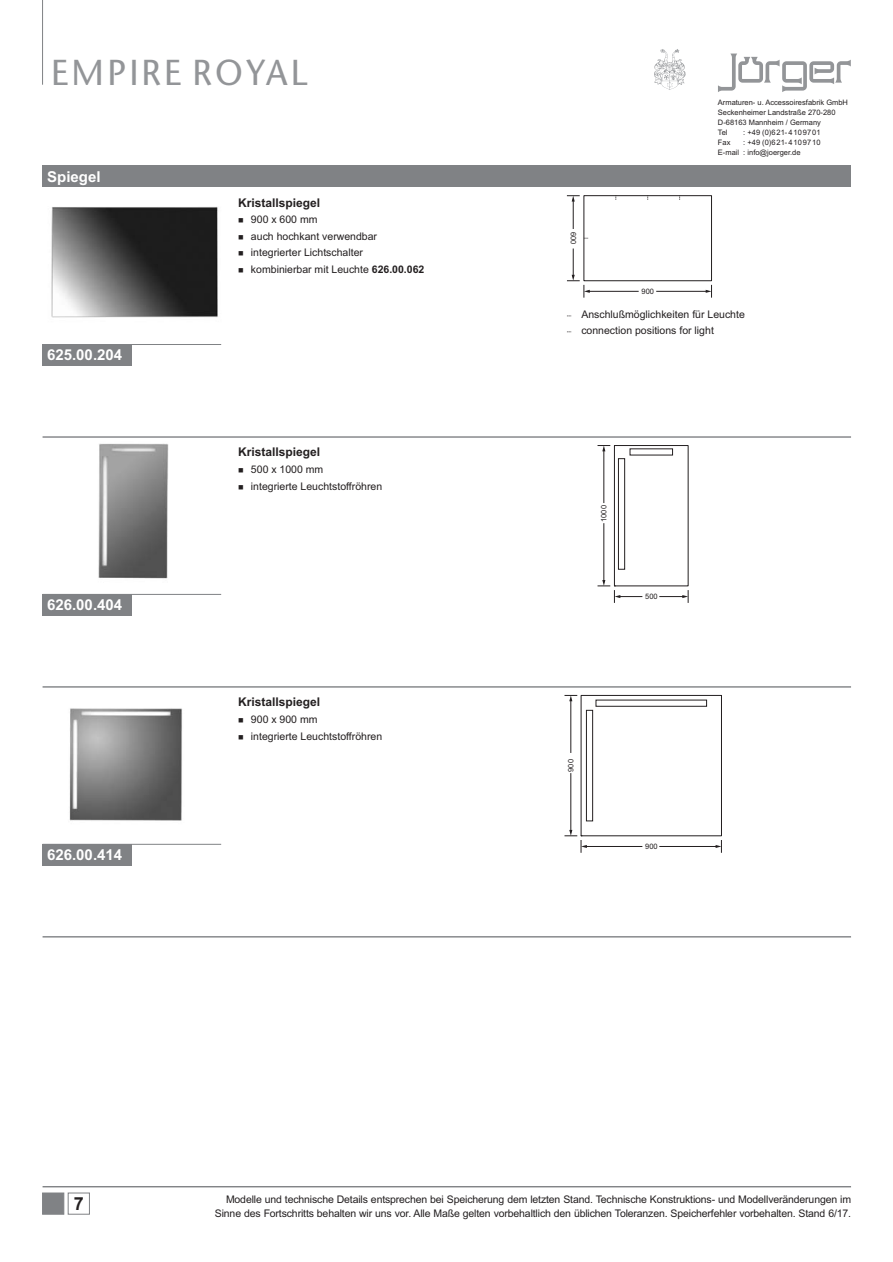
<style>
.page{position:relative;width:893px;height:1262px;background:#fff}
.page>*{position:absolute;margin:0;border:0;box-sizing:border-box;transform-origin:0 0}
.t1{font:36px "Stone Sans";letter-spacing:.07em;color:#939598}
.t2{font:700 18px "Arial";color:#231f20}
.t3{font:700 15px "Arial";color:#fff}
.t4{font:700 12px "Arial";color:#231f20}
.t5{font:10.5px/16.4px "Arial";letter-spacing:-.015em;color:#231f20}
.t6{font:7.5px/10.1px "Arial";color:#231f20}
.s1{font-weight:700}
</style>
<div class="page">
<img style="left:98px;top:443px;width:71px;height:136px">
<img style="left:51px;top:206px;width:167px;height:112px">
<img style="left:69px;top:708px;width:113px;height:113px">
<hr style="left:43px;top:936px;width:808px;height:1px;background:#808285">
<div style="left:43px;top:844px;width:89px;height:21px;background:#808285"></div>
<hr style="left:43px;top:844px;width:178px;height:1px;background:#808285">
<hr style="left:43px;top:344px;width:178px;height:1px;background:#808285">
<hr style="left:43px;top:594px;width:178px;height:1px;background:#808285">
<div style="left:43px;top:344px;width:89px;height:22px;background:#808285"></div>
<div style="left:43px;top:594px;width:89px;height:21px;background:#808285"></div>
<hr style="left:43px;top:436px;width:808px;height:2px;background:#808285">
<hr style="left:43px;top:686px;width:808px;height:1px;background:#808285">
<hr style="left:43px;top:1186px;width:808px;height:1px;background:#808285">
<hr style="left:42px;top:0;width:1px;height:85px;background:#808285">
<div style="left:43px;top:166px;width:808px;height:21px;background:#808285"></div>
<div style="left:586px;top:710px;width:7px;height:111px;border:1px solid #231f20"></div>
<div style="left:583px;top:195px;width:128px;height:86px;border:1px solid #231f20"></div>
<div style="left:614px;top:445px;width:74px;height:141px;border:1px solid #231f20"></div>
<div style="left:618px;top:458px;width:6px;height:111px;border:1px solid #231f20"></div>
<hr style="left:659px;top:846px;width:59px;height:1px;background:#231f20">
<hr style="left:584px;top:846px;width:58px;height:1px;background:#231f20">
<svg style="left:715px;top:840px;width:7px;height:12px"></svg>
<hr style="left:570px;top:773px;width:1px;height:59px;background:#231f20">
<hr style="left:570px;top:699px;width:1px;height:54px;background:#231f20">
<svg style="left:564px;top:695px;width:13px;height:6px"></svg>
<svg style="left:564px;top:830px;width:23px;height:22px"></svg>
<hr style="left:587px;top:291px;width:51px;height:1px;background:#231f20">
<hr style="left:656px;top:291px;width:52px;height:1px;background:#231f20">
<svg style="left:705px;top:285px;width:7px;height:13px"></svg>
<hr style="left:573px;top:199px;width:1px;height:30px;background:#231f20">
<svg style="left:567px;top:195px;width:12px;height:6px"></svg>
<svg style="left:567px;top:248px;width:22px;height:50px"></svg>
<svg style="left:659px;top:590px;width:30px;height:13px"></svg>
<hr style="left:603px;top:523px;width:1px;height:59px;background:#231f20">
<hr style="left:603px;top:449px;width:1px;height:54px;background:#231f20">
<svg style="left:597px;top:445px;width:13px;height:6px"></svg>
<svg style="left:597px;top:580px;width:45px;height:23px"></svg>
<div style="left:42px;top:1192px;width:22px;height:22px;background:#808285;border:1px solid #808285"></div>
<div style="left:68px;top:1192px;width:22px;height:22px;border:1px solid #808285"></div>
<img style="left:654px;top:49px;width:32px;height:41px">
<svg style="left:718px;top:54px;width:132px;height:38px"></svg>
<h1 class="t1" style="left:51px;top:58px;width:258px">EMPIRE ROYAL</h1>
<h3 class="t3" style="left:47px;top:171px;width:55px">Spiegel</h3>
<h3 class="t3" style="left:47px;top:349px;width:77px">625.00.204</h3>
<h3 class="t3" style="left:47px;top:599px;width:77px">626.00.404</h3>
<h3 class="t3" style="left:47px;top:848px;width:77px">626.00.414</h3>
<p class="t4" style="left:238px;top:198px;width:84px">Kristallspiegel</p>
<p class="t5" style="left:251px;top:212px;width:68px">900 x 600 mm</p>
<p class="t5" style="left:251px;top:229px;width:128px">auch hochkant verwendbar integrierter Lichtschalter</p>
<p class="t5" style="left:251px;top:262px;width:175px">kombinierbar mit Leuchte <span class="s1">626.00.062</span></p>
<p class="t4" style="left:238px;top:448px;width:84px">Kristallspiegel</p>
<p class="t5" style="left:251px;top:462px;width:133px">500 x 1000 mm<br>integrierte Leuchtstoffröhren</p>
<p class="t4" style="left:238px;top:697px;width:84px">Kristallspiegel</p>
<p class="t5" style="left:251px;top:712px;width:133px">900 x 900 mm<br>integrierte Leuchtstoffröhren</p>
<p class="t6" style="left:718px;top:98px;width:132px">Armaturen- u. Accessoiresfabrik GmbH<br>Seckenheimer Landstraße 270-280<br>D-68163 Mannheim / Germany<br>Tel</p>
<p class="t6" style="left:743px;top:128px;width:79px">: +49 (0)621-4109701</p>
<p class="t6" style="left:577px;top:232px;width:14px;rotate:90deg">600</p>
<p class="t6" style="left:641px;top:287px;width:14px">900</p>
<p class="t6" style="left:718px;top:138px;width:104px;text-indent:25px">: +49 (0)621-4109710<br>E-mail : info@joerger.de</p>
<p class="t6" style="left:718px;top:138px;width:14px">Fax</p>
<p class="t5" style="left:581px;top:308px;width:165px;line-height:15.9px">Anschlußmöglichkeiten für Leuchte connection positions for light</p>
<p class="t6" style="left:599px;top:522px;width:18px;rotate:-90deg">1000</p>
<p class="t6" style="left:645px;top:592px;width:14px">500</p>
<p class="t6" style="left:566px;top:772px;width:14px;rotate:-90deg">900</p>
<p class="t6" style="left:645px;top:842px;width:14px">900</p>
<h2 class="t2" style="left:74px;top:1197px;width:12px">7</h2>
<p class="t5" style="left:215px;top:1192px;width:637px;line-height:14.1px;text-align:right">Modelle und technische Details entsprechen bei Speicherung dem letzten Stand. Technische Konstruktions- und Modellveränderungen im<br>Sinne des Fortschritts behalten wir uns vor. Alle Maße gelten vorbehaltlich den üblichen Toleranzen. Speicherfehler vorbehalten. Stand 6/17.</p>
</div>
